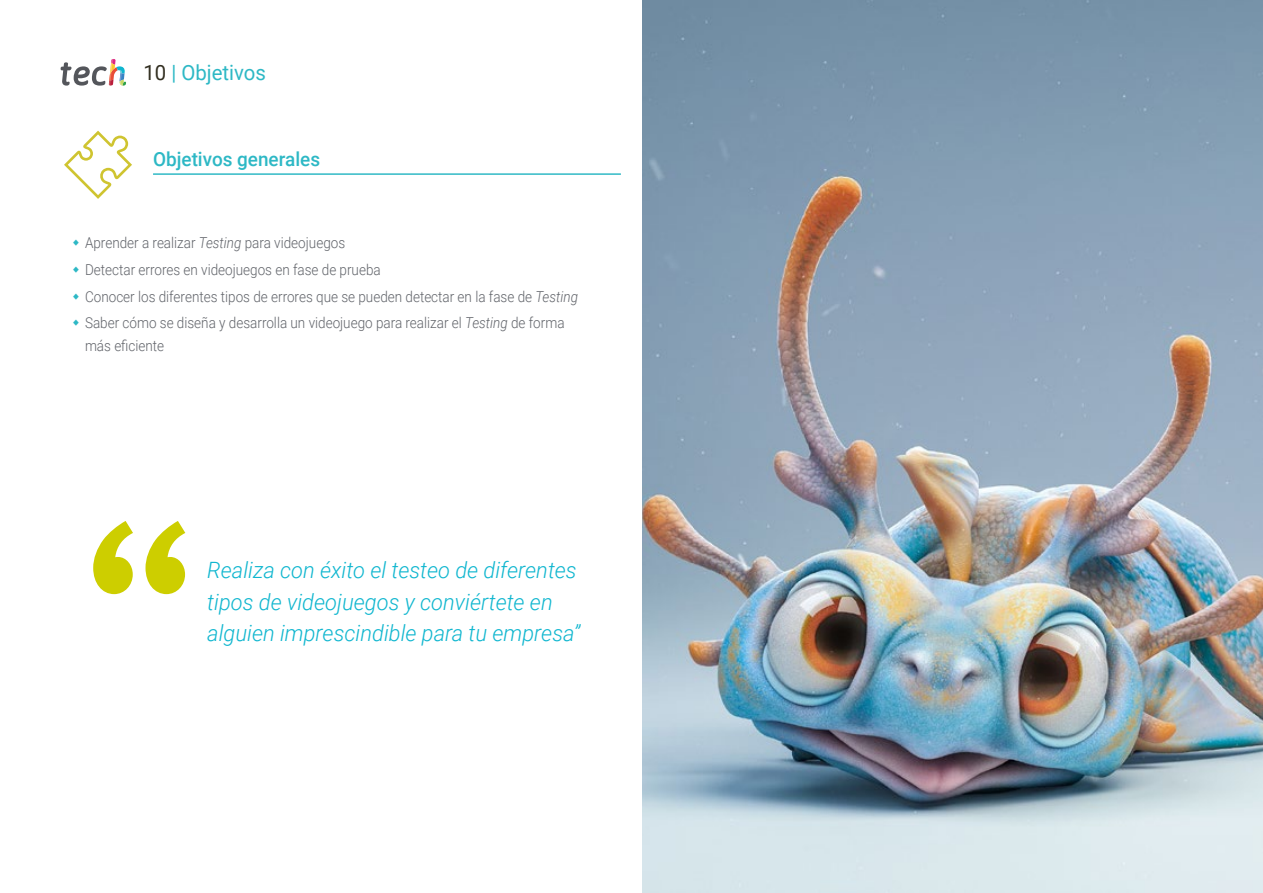
<style>
.page{position:relative;width:1263px;height:893px;background:#fff}
.page>*{position:absolute;margin:0;border:0;box-sizing:border-box;transform-origin:0 0}
.t1{font:italic 300 22.5px/31.5px "Roboto";color:#0fb6cf}
.t2{font:21px "Roboto";color:#2db8c5}
.t3{font:500 19.5px "Roboto";color:#2db8c5}
.t4{font:300 15px/26.7px "Roboto";color:#61646a;scale:.9 1}
.s1{color:#312e20}
.s2{font-style:italic}
</style>
<div class="page">
<hr style="left:153px;top:174px;width:468px;height:1px;background:#2db8c5">
<svg style="left:64px;top:131px;width:68px;height:68px"></svg>
<img style="left:642px;top:0;width:621px;height:893px">
<svg style="left:61px;top:59px;width:65px;height:27px"></svg>
<svg style="left:93px;top:521px;width:92px;height:73px"></svg>
<h2 class="t2" style="left:144px;top:57px;width:124px"><span class="s1">10</span> | Objetivos</h2>
<h3 class="t3" style="left:153px;top:145px;width:169px">Objetivos generales</h3>
<p class="t4" style="left:85px;top:229px;width:549px">Aprender a realizar <span class="s2">Testing</span> para videojuegos<br>Detectar errores en videojuegos en fase de prueba<br>Conocer los diferentes tipos de errores que se pueden detectar en la fase de <span class="s2">Testing </span>Saber cómo se diseña y desarrolla un videojuego para realizar el <span class="s2">Testing</span> de forma</p>
<p class="t4" style="left:85px;top:332px;width:90px">más eficiente</p>
<h1 class="t1" style="left:207px;top:553px;width:375px">Realiza con éxito el testeo de diferentes tipos de videojuegos y conviértete en alguien imprescindible para tu empresa”</h1>
</div>
